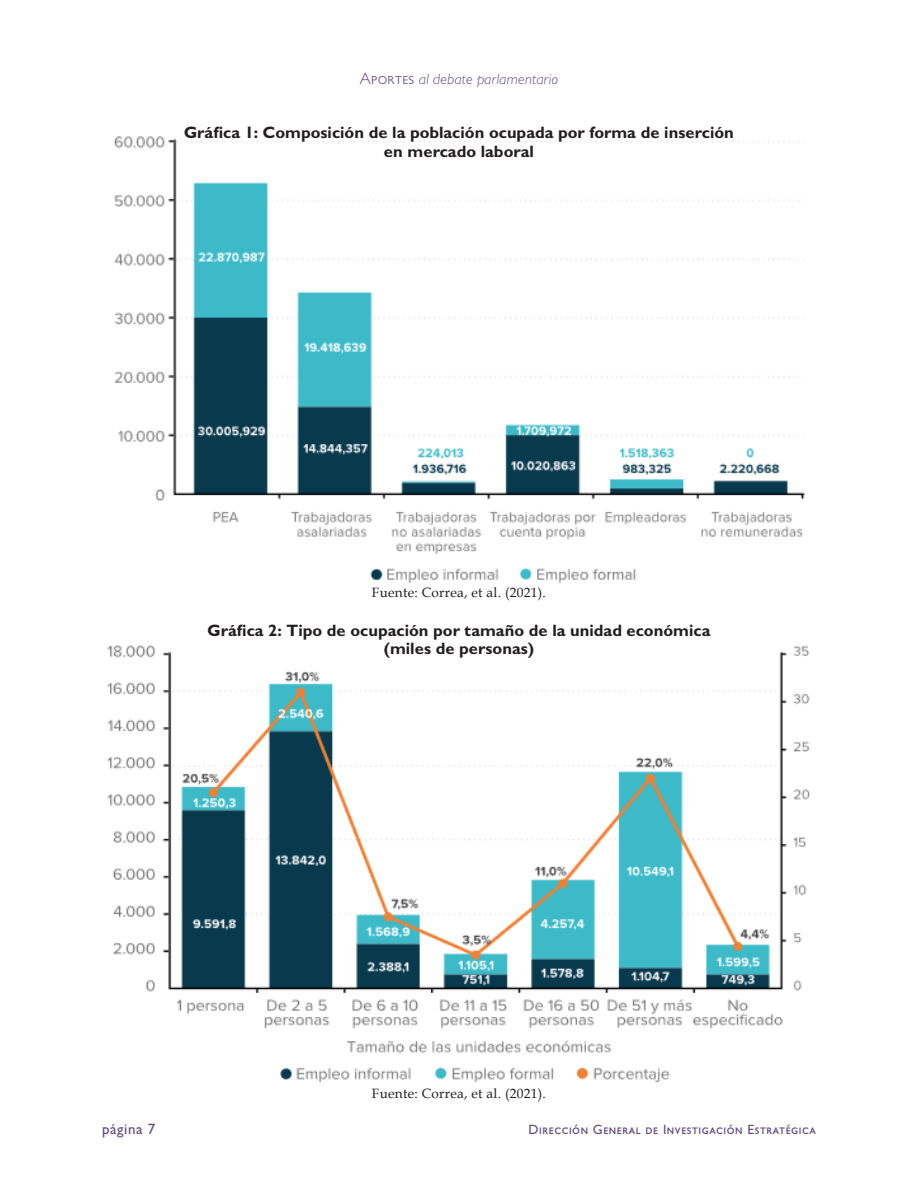
<style>
.page{position:relative;width:918px;height:1188px;background:#fff}
.page>*{position:absolute;margin:0;border:0;box-sizing:border-box;transform-origin:0 0}
.titulos_graficas{font:700 16.5px/19.4px "Gill Sans";color:#231f20;text-align:center}
.t1{font:italic 300 15px "Gill Sans";letter-spacing:.02em;color:#624882}
.t2{font:500 15px "Gill Sans";letter-spacing:.04em;color:#624882}
._01notas_al_pie{font:13.5px "Book Antiqua";letter-spacing:.02em;color:#231f20}
.t3{font:500 13.5px "Gill Sans";letter-spacing:.04em;color:#624882}
.s1{font-style:normal;font-size:16.5px}
</style>
<div class="page">
<img style="left:107px;top:645px;width:703px;height:438px">
<img style="left:114px;top:136px;width:691px;height:447px">
<p class="t1" style="left:360px;top:70px;width:200px"><span class="s1">Aportes</span> al debate parlamentario</p>
<p class="titulos_graficas" style="left:184px;top:122px;width:551px">Gráfica 1: Composición de la población ocupada por forma de inserción en mercado laboral</p>
<p class="_01notas_al_pie" style="left:372px;top:583px;width:176px">Fuente: Correa, et al. (2021).</p>
<p class="titulos_graficas" style="left:208px;top:622px;width:504px;line-height:17.9px">Gráfica 2: Tipo de ocupación por tamaño de la unidad económica (miles de personas)</p>
<p class="_01notas_al_pie" style="left:372px;top:1084px;width:176px">Fuente: Correa, et al. (2021).</p>
<p class="t2" style="left:102px;top:1120px;width:55px">página 7</p>
<p class="t3" style="left:529px;top:1121px;width:289px">Dirección General de Investigación Estratégica</p>
</div>
